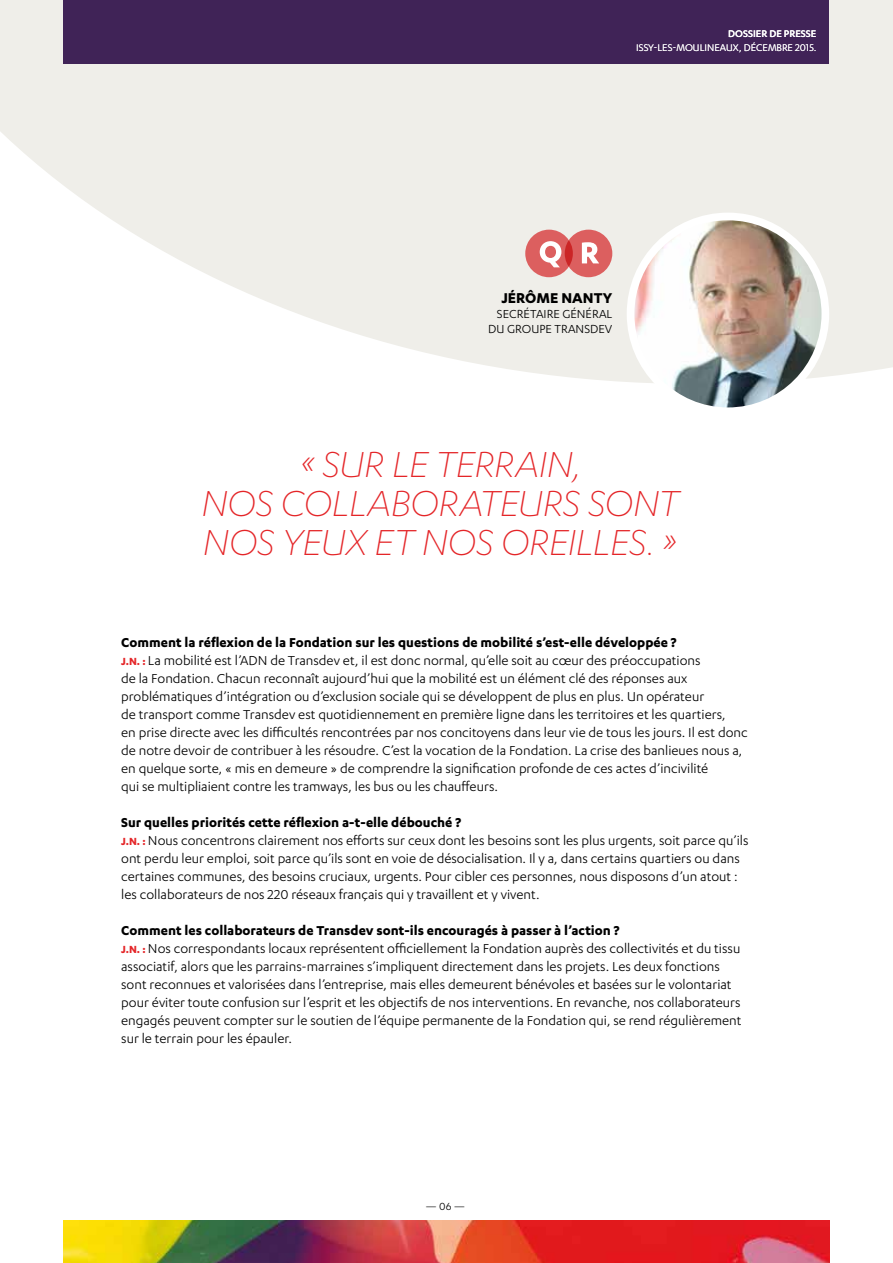
<style>
.page{position:relative;width:893px;height:1263px;background:#fff}
.page>*{position:absolute;margin:0;border:0;box-sizing:border-box;transform-origin:0 0}
.t1{font:italic 300 42px/39px "Karbon";letter-spacing:-.02em;color:#e42528;text-align:center}
.t2{font:700 16.5px "Karbon";color:#000}
.t3{font:15px/18px "Karbon";color:#000}
.t4{font:13.5px/15px "Karbon";color:#000;text-align:right}
.t5{font:12px "Karbon";color:#000}
.t6{font:11.25px "Karbon";color:#fff}
.t7{font:500 11.25px "Karbon";color:#fff}
.s1{font-weight:700}
.s2{font-weight:700;font-size:12px;color:#e42528}
</style>
<div class="page">
<svg style="left:0;top:0;width:893px;height:383px;fill:#efeee9"></svg>
<div style="left:64px;top:0;width:765px;height:64px;background:#402357"></div>
<img style="left:64px;top:1220px;width:765px;height:43px">
<div style="left:525px;top:230px;width:48px;height:47px;background:#dc5f5f;border-radius:50%"></div>
<svg style="left:565px;top:230px;width:47px;height:47px"></svg>
<svg style="left:540px;top:241px;width:21px;height:26px"></svg>
<svg style="left:582px;top:242px;width:17px;height:21px"></svg>
<img style="left:630px;top:216px;width:195px;height:195px;border-radius:97px">
<div style="left:627px;top:213px;width:202px;height:202px;border:8px solid #fff;border-radius:50%"></div>
<p class="t7" style="left:728px;top:28px;width:90px">DOSSIER DE PRESSE</p>
<p class="t6" style="left:636px;top:41px;width:182px">ISSY-LES-MOULINEAUX, DÉCEMBRE 2015.</p>
<p class="t2" style="left:501px;top:288px;width:112px">JÉRÔME NANTY</p>
<p class="t4" style="left:488px;top:306px;width:126px">SECRÉTAIRE GÉNÉRAL<br>DU GROUPE TRANSDEV</p>
<h1 class="t1" style="left:201px;top:443px;width:479px">« SUR LE TERRAIN,<br>NOS COLLABORATEURS SONT<br>NOS YEUX ET NOS OREILLES. »</h1>
<p class="t3" style="left:121px;top:633px;width:628px"><span class="s1">Comment la réflexion de la Fondation sur les questions de mobilité s’est-elle développée ?<br></span><span class="s2">J.N. :</span> La mobilité est l’ADN de Transdev et, il est donc normal, qu’elle soit au cœur des préoccupations<br>de la Fondation. Chacun reconnaît aujourd’hui que la mobilité est un élément clé des réponses aux problématiques d’intégration ou d’exclusion sociale qui se développent de plus en plus. Un opérateur<br>de transport comme Transdev est quotidiennement en première ligne dans les territoires et les quartiers,<br>en prise directe avec les difficultés rencontrées par nos concitoyens dans leur vie de tous les jours. Il est donc de notre devoir de contribuer à les résoudre. C’est la vocation de la Fondation. La crise des banlieues nous a, en quelque sorte, « mis en demeure » de comprendre la signification profonde de ces actes d’incivilité<br>qui se multipliaient contre les tramways, les bus ou les chauffeurs.</p>
<p class="t3" style="left:121px;top:813px;width:629px"><span class="s1">Sur quelles priorités cette réflexion a-t-elle débouché ?<br></span><span class="s2">J.N. :</span> Nous concentrons clairement nos efforts sur ceux dont les besoins sont les plus urgents, soit parce qu’ils ont perdu leur emploi, soit parce qu’ils sont en voie de désocialisation. Il y a, dans certains quartiers ou dans certaines communes, des besoins cruciaux, urgents. Pour cibler ces personnes, nous disposons d’un atout : les collaborateurs de nos 220 réseaux français qui y travaillent et y vivent.</p>
<p class="t3" style="left:121px;top:921px;width:622px"><span class="s1">Comment les collaborateurs de Transdev sont-ils encouragés à passer à l’action ?<br></span><span class="s2">J.N. :</span> Nos correspondants locaux représentent officiellement la Fondation auprès des collectivités et du tissu associatif, alors que les parrains-marraines s’impliquent directement dans les projets. Les deux fonctions sont reconnues et valorisées dans l’entreprise, mais elles demeurent bénévoles et basées sur le volontariat pour éviter toute confusion sur l’esprit et les objectifs de nos interventions. En revanche, nos collaborateurs engagés peuvent compter sur le soutien de l’équipe permanente de la Fondation qui, se rend régulièrement sur le terrain pour les épauler.</p>
<p class="t5" style="left:426px;top:1199px;width:41px">— 06 —</p>
</div>
